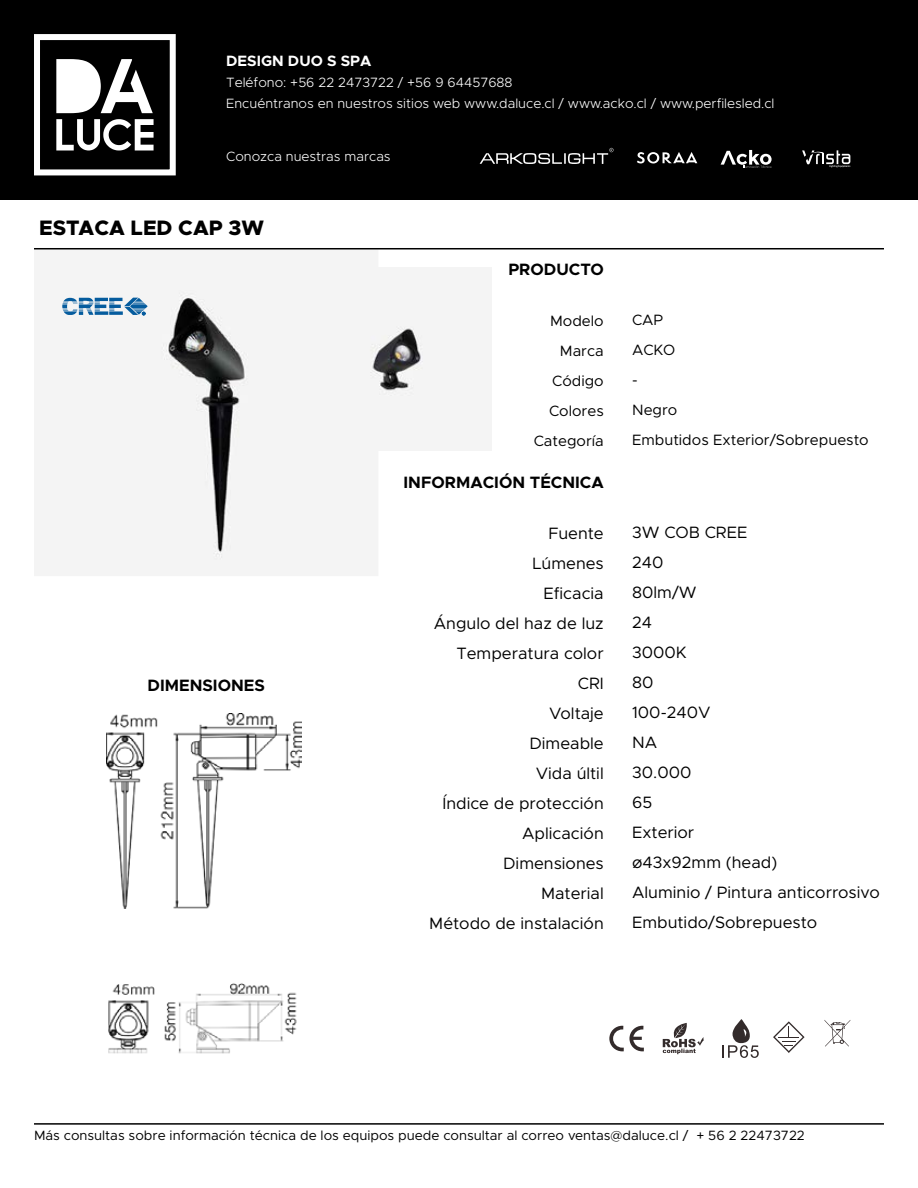
<style>
.page{position:relative;width:918px;height:1188px;background:#fff}
.page>*{position:absolute;margin:0;border:0;box-sizing:border-box;transform-origin:0 0}
.t1{font:800 21px "Metropolis";color:#000}
.t2{font:16.5px/30px "Metropolis";color:#000;text-align:right}
.t3{font:700 16.5px "Metropolis";color:#000}
.t4{font:15px/30px "Metropolis";color:#000;text-align:right}
.t5{font:700 15px "Metropolis";color:#fff}
.t6{font:300 13.5px/21px "Metropolis";color:#fff}
.t7{font:13.5px "Metropolis";color:#000}
</style>
<div class="page">
<div style="left:1px;top:0;width:917px;height:200px;background:#000"></div>
<div style="left:34px;top:34px;width:142px;height:141px;border:6px solid #fff"></div>
<svg style="left:56px;top:59px;width:97px;height:54px"></svg>
<svg style="left:56px;top:119px;width:98px;height:31px"></svg>
<svg style="left:480px;top:148px;width:134px;height:16px"></svg>
<svg style="left:721px;top:150px;width:51px;height:18px"></svg>
<svg style="left:637px;top:152px;width:60px;height:12px"></svg>
<svg style="left:802px;top:150px;width:48px;height:17px"></svg>
<img style="left:34px;top:249px;width:344px;height:327px">
<hr style="left:34px;top:248px;width:850px;height:1px;background:#000">
<hr style="left:34px;top:1123px;width:850px;height:2px;background:#000">
<img style="left:107px;top:713px;width:195px;height:196px">
<img style="left:108px;top:983px;width:189px;height:71px">
<div style="left:302px;top:268px;width:189px;height:183px;background:#f4f4f4"></div>
<svg style="left:824px;top:1020px;width:26px;height:27px"></svg>
<svg style="left:609px;top:1026px;width:35px;height:25px"></svg>
<svg style="left:663px;top:1023px;width:41px;height:31px"></svg>
<svg style="left:723px;top:1019px;width:36px;height:39px"></svg>
<svg style="left:773px;top:1021px;width:32px;height:32px"></svg>
<svg style="left:62px;top:298px;width:85px;height:18px"></svg>
<p class="t5" style="left:226px;top:51px;width:147px">DESIGN DUO S SPA</p>
<p class="t6" style="left:226px;top:72px;width:550px">Teléfono: +56 22 2473722 / +56 9 64457688<br>Encuéntranos en nuestros sitios web www.daluce.cl / www.acko.cl / www.perfilesled.cl</p>
<p class="t6" style="left:226px;top:146px;width:166px">Conozca nuestras marcas</p>
<p class="t1" style="left:39px;top:214px;width:226px">ESTACA LED CAP 3W</p>
<p class="t3" style="left:148px;top:675px;width:119px">DIMENSIONES</p>
<p class="t3" style="left:508px;top:259px;width:97px">PRODUCTO</p>
<p class="t4" style="left:534px;top:306px;width:72px">Modelo<br>Marca<br>Código<br>Colores<br>Categoría</p>
<p class="t3" style="left:404px;top:472px;width:202px">INFORMACIÓN TÉCNICA</p>
<p class="t2" style="left:429px;top:519px;width:176px">Fuente<br>Lúmenes<br>Eficacia<br>Ángulo del haz de luz<br>Temperatura color<br>CRI<br>Voltaje<br>Dimeable<br>Vida últil<br>Índice de protección<br>Aplicación<br>Dimensiones<br>Material<br>Método de instalación</p>
<p class="t4" style="left:632px;top:305px;width:238px;text-align:left">CAP<br>ACKO<br>-<br>Negro<br>Embutidos Exterior/Sobrepuesto</p>
<p class="t2" style="left:632px;top:517px;width:249px;text-align:left">3W COB CREE<br>240<br>80lm/W<br>24<br>3000K<br>80<br>100-240V<br>NA<br>30.000<br>65<br>Exterior<br>ø43x92mm (head)<br>Aluminio / Pintura anticorrosivo<br>Embutido/Sobrepuesto</p>
<p class="t7" style="left:34px;top:1127px;width:772px">Más consultas sobre información técnica de los equipos puede consultar al correo ventas@daluce.cl / + 56 2 22473722</p>
</div>
